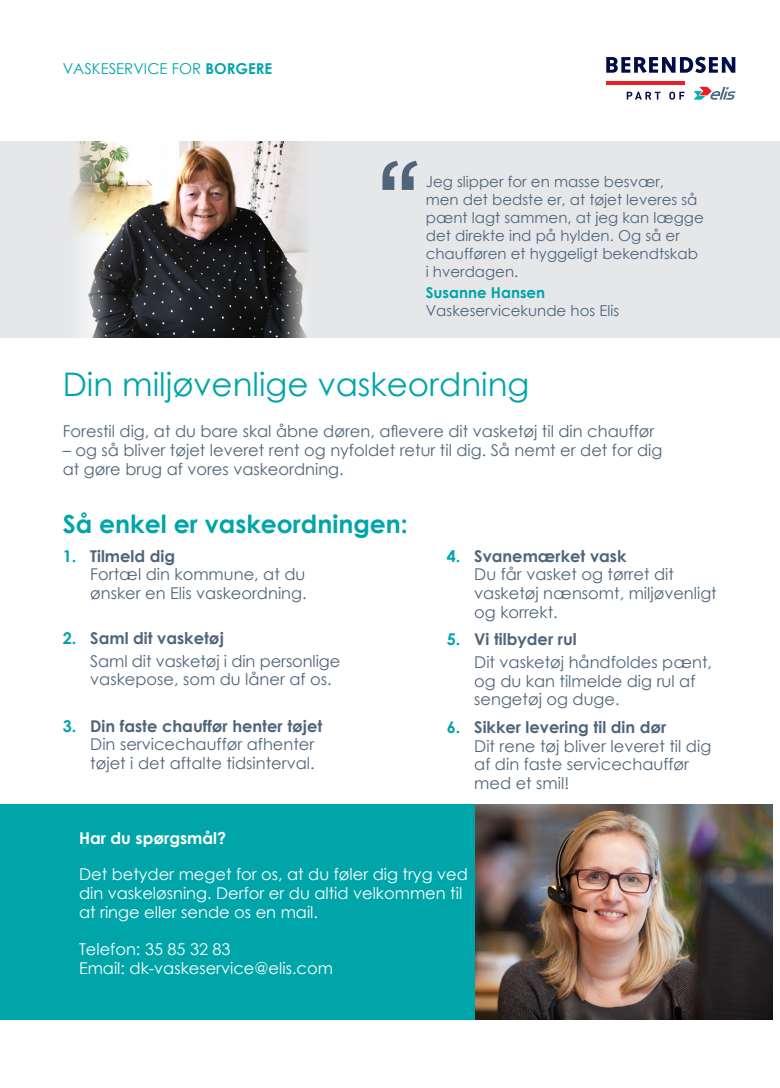
<style>
.page{position:relative;width:780px;height:1088px;background:#fff}
.page>*{position:absolute;margin:0;border:0;box-sizing:border-box;transform-origin:0 0}
.t1{font:32.5px "Century Gothic";color:#00a5aa}
.t2{font:700 25px "Century Gothic";color:#00a5aa}
.t3{font:16.25px/18.8px "Century Gothic";color:#4f657a}
.t4{font:16.25px/18.8px "Century Gothic";color:#fff}
.t5{font:700 16.25px "Century Gothic";color:#fff}
.t6{font:15px/18px "Century Gothic";color:#4f657a}
.t7{font:15px "Century Gothic";color:#00a5aa}
.t8{font:700 15px "Century Gothic";color:#00a5aa}
.s1{font-weight:700}
.s2{font-weight:700;color:#00a5aa}
</style>
<div class="page">
<div style="left:0;top:804px;width:475px;height:215px;background:#00a5aa"></div>
<img style="left:475px;top:804px;width:297px;height:215px">
<div style="left:0;top:142px;width:780px;height:196px;background:#e6e7e9"></div>
<svg style="left:382px;top:161px;width:35px;height:29px"></svg>
<img style="left:71px;top:142px;width:238px;height:196px">
<svg style="left:606px;top:57px;width:129px;height:16px"></svg>
<hr style="left:606px;top:81px;width:78px;height:3px;background:#ee1d23">
<svg style="left:626px;top:92px;width:34px;height:8px"></svg>
<svg style="left:669px;top:92px;width:15px;height:8px"></svg>
<svg style="left:694px;top:87px;width:41px;height:13px"></svg>
<p class="t7" style="left:63px;top:58px;width:211px">VASKESERVICE FOR <span class="s1">BORGERE</span></p>
<p class="t6" style="left:426px;top:172px;width:279px">Jeg slipper for en masse besvær,<br>men det bedste er, at tøjet leveres så pænt lagt sammen, at jeg kan lægge det direkte ind på hylden. Og så er chaufføren et hyggeligt bekendtskab i hverdagen.</p>
<p class="t8" style="left:426px;top:281px;width:121px">Susanne Hansen</p>
<p class="t6" style="left:426px;top:301px;width:195px">Vaskeservicekunde hos Elis</p>
<p class="t1" style="left:63px;top:362px;width:468px">Din miljøvenlige vaskeordning</p>
<p class="t3" style="left:63px;top:422px;width:593px">Forestil dig, at du bare skal åbne døren, aflevere dit vasketøj til din chauffør</p>
<p class="t3" style="left:63px;top:441px;width:601px">– og så bliver tøjet leveret rent og nyfoldet retur til dig. Så nemt er det for dig</p>
<p class="t3" style="left:63px;top:459px;width:282px">at gøre brug af vores vaskeordning.</p>
<p class="t2" style="left:63px;top:504px;width:347px">Så enkel er vaskeordningen:</p>
<p class="t3" style="left:90px;top:546px;width:218px;text-indent:-28px"><span class="s2">1.</span> <span class="s1">Tilmeld dig<br></span>Fortæl din kommune, at du ønsker en Elis vaskeordning.</p>
<p class="t3" style="left:90px;top:627px;width:251px;line-height:22.5px;text-indent:-28px"><span class="s2">2.</span> <span class="s1">Saml dit vasketøj<br></span>Saml dit vasketøj i din personlige</p>
<p class="t3" style="left:90px;top:670px;width:243px">vaskepose, som du låner af os.</p>
<p class="t3" style="left:90px;top:716px;width:234px;text-indent:-28px"><span class="s2">3.</span> <span class="s1">Din faste chauffør henter tøjet<br></span>Din servicechauffør afhenter tøjet i det aftalte tidsinterval.</p>
<p class="t3" style="left:474px;top:546px;width:244px;text-indent:-28px"><span class="s2">4.</span> <span class="s1">Svanemærket vask<br></span>Du får vasket og tørret dit vasketøj nænsomt, miljøvenligt og korrekt.</p>
<p class="t3" style="left:474px;top:628px;width:239px;line-height:22.5px;text-indent:-28px"><span class="s2">5.</span> <span class="s1">Vi tilbyder rul<br></span>Dit vasketøj håndfoldes pænt,</p>
<p class="t3" style="left:474px;top:671px;width:223px">og du kan tilmelde dig rul af sengetøj og duge.</p>
<p class="t3" style="left:474px;top:717px;width:238px;text-indent:-28px"><span class="s2">6.</span> <span class="s1">Sikker levering til din dør<br></span>Dit rene tøj bliver leveret til dig af din faste servicechauffør med et smil!</p>
<p class="t5" style="left:79px;top:825px;width:149px">Har du spørgsmål?</p>
<p class="t4" style="left:79px;top:865px;width:390px">Det betyder meget for os, at du føler dig tryg ved din vaskeløsning. Derfor er du altid velkommen til at ringe eller sende os en mail.</p>
<p class="t4" style="left:79px;top:940px;width:153px">Telefon: 35 85 32 83</p>
<p class="t4" style="left:79px;top:959px;width:255px">Email: dk-vaskeservice@elis.com</p>
</div>
